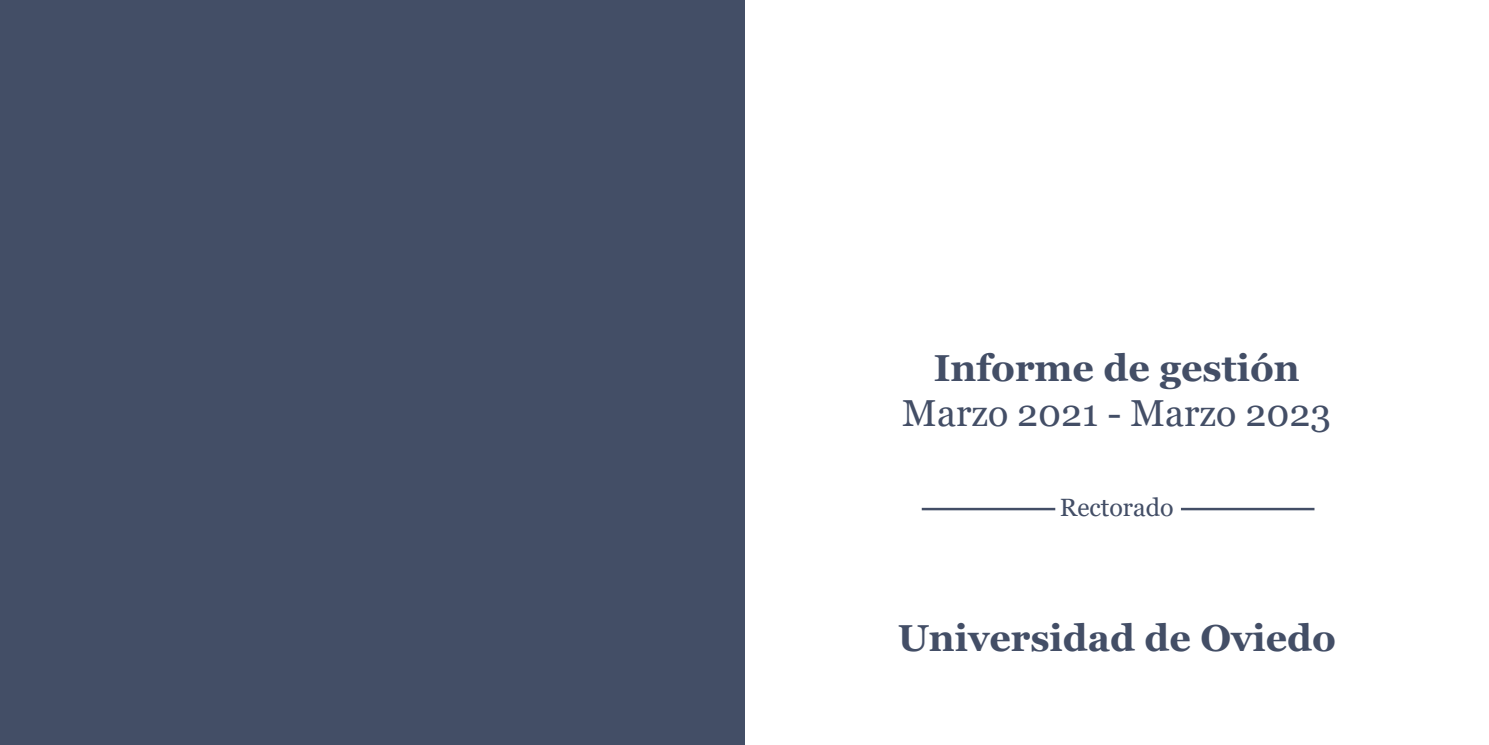
<style>
.page{position:relative;width:1489px;height:745px;background:#fff}
.page>*{position:absolute;margin:0;border:0;box-sizing:border-box;transform-origin:0 0}
.t1{font:700 37.5px "Georgia";color:#434e66}
.t2{font:37.5px "Georgia";color:#434e66}
.t3{font:25px "Georgia";color:#434e66}
</style>
<div class="page">
<div style="left:0;top:0;width:744px;height:744px;background:#434e66"></div>
<hr style="left:921px;top:507px;width:134px;height:3px;background:#434e66">
<hr style="left:1180px;top:507px;width:134px;height:3px;background:#434e66">
<p class="t1" style="left:933px;top:343px;width:367px">Informe de gestión</p>
<p class="t2" style="left:902px;top:390px;width:430px">Marzo 2021 - Marzo 2023</p>
<p class="t3" style="left:1059px;top:492px;width:115px">Rectorado</p>
<p class="t1" style="left:897px;top:613px;width:439px">Universidad de Oviedo</p>
</div>
